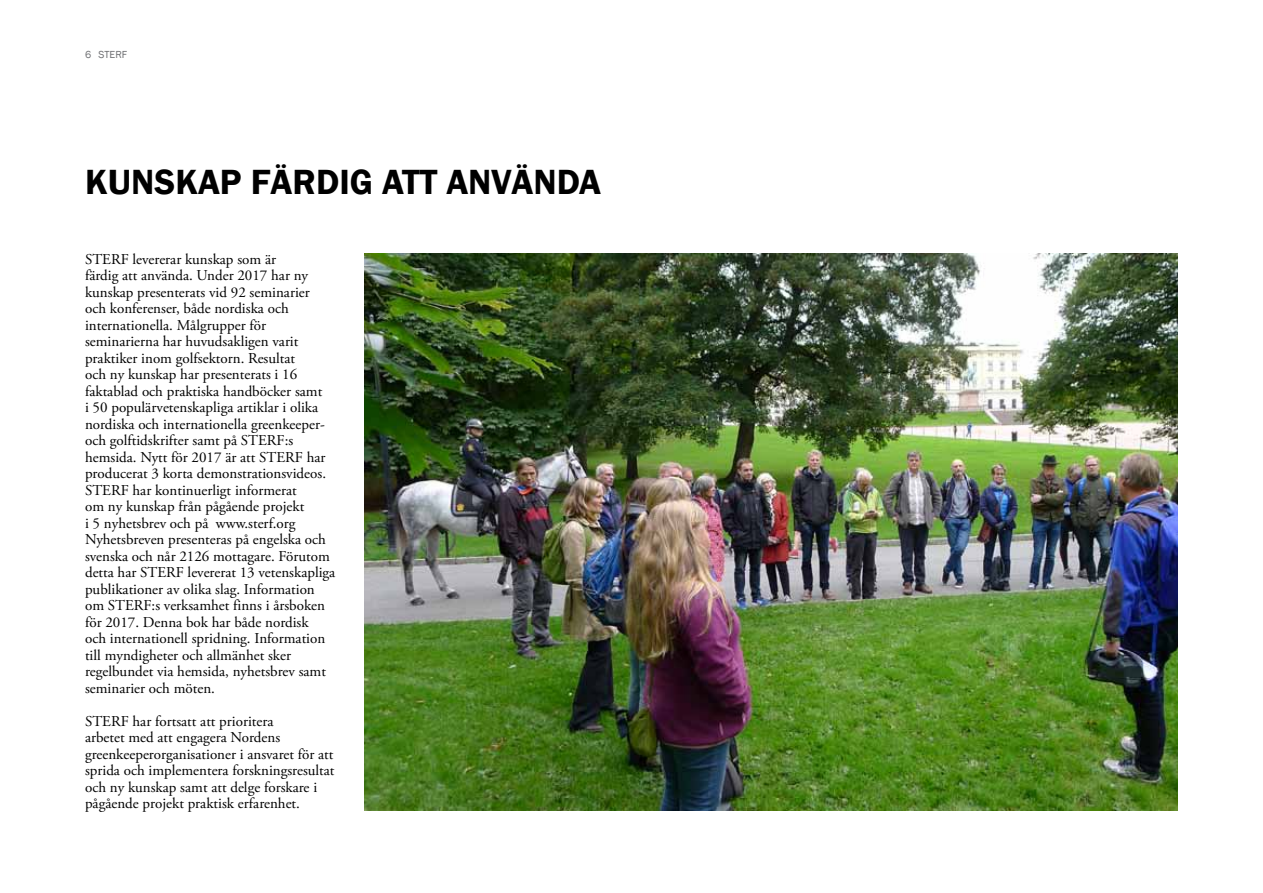
<style>
.page{position:relative;width:1263px;height:893px;background:#fff}
.page>*{position:absolute;margin:0;border:0;box-sizing:border-box;transform-origin:0 0}
.t1{font:600 36px "Franklin Gothic";color:#000}
.t2{font:15px/16.5px "Adobe Garamond Pro";color:#000}
.t3{font:10.5px "Franklin Gothic";color:#6d6e71}
</style>
<div class="page">
<img style="left:365px;top:253px;width:813px;height:557px">
<p class="t3" style="left:85px;top:48px;width:26px">6 STERF</p>
<h1 class="t1" style="left:85px;top:160px;width:517px">KUNSKAP FÄRDIG ATT ANVÄNDA</h1>
<p class="t2" style="left:85px;top:251px;width:252px">STERF levererar kunskap som är<br>färdig att använda. Under 2017 har ny kunskap presenterats vid 92 seminarier<br>och konferenser, både nordiska och internationella. Målgrupper för seminarierna har huvudsakligen varit praktiker inom golfsektorn. Resultat<br>och ny kunskap har presenterats i 16 faktablad och praktiska handböcker samt<br>i 50 populärvetenskapliga artiklar i olika nordiska och internationella greenkeeper&shy;och golftidskrifter samt på STERF:s hemsida. Nytt för 2017 är att STERF har producerat 3 korta demonstrationsvideos.<br>STERF har kontinuerligt informerat<br>om ny kunskap från pågående projekt<br>i 5 nyhetsbrev och på www.sterf.org Nyhetsbreven presenteras på engelska och svenska och når 2126 mottagare. Förutom detta har STERF levererat 13 vetenskapliga publikationer av olika slag. Information om STERF:s verksamhet finns i årsboken för 2017. Denna bok har både nordisk<br>och internationell spridning. Information till myndigheter och allmänhet sker regelbundet via hemsida, nyhetsbrev samt seminarier och möten.</p>
<p class="t2" style="left:85px;top:713px;width:251px">STERF har fortsatt att prioritera<br>arbetet med att engagera Nordens greenkeeperorganisationer i ansvaret för att sprida och implementera forskningsresultat och ny kunskap samt att delge forskare i pågående projekt praktisk erfarenhet.</p>
</div>
